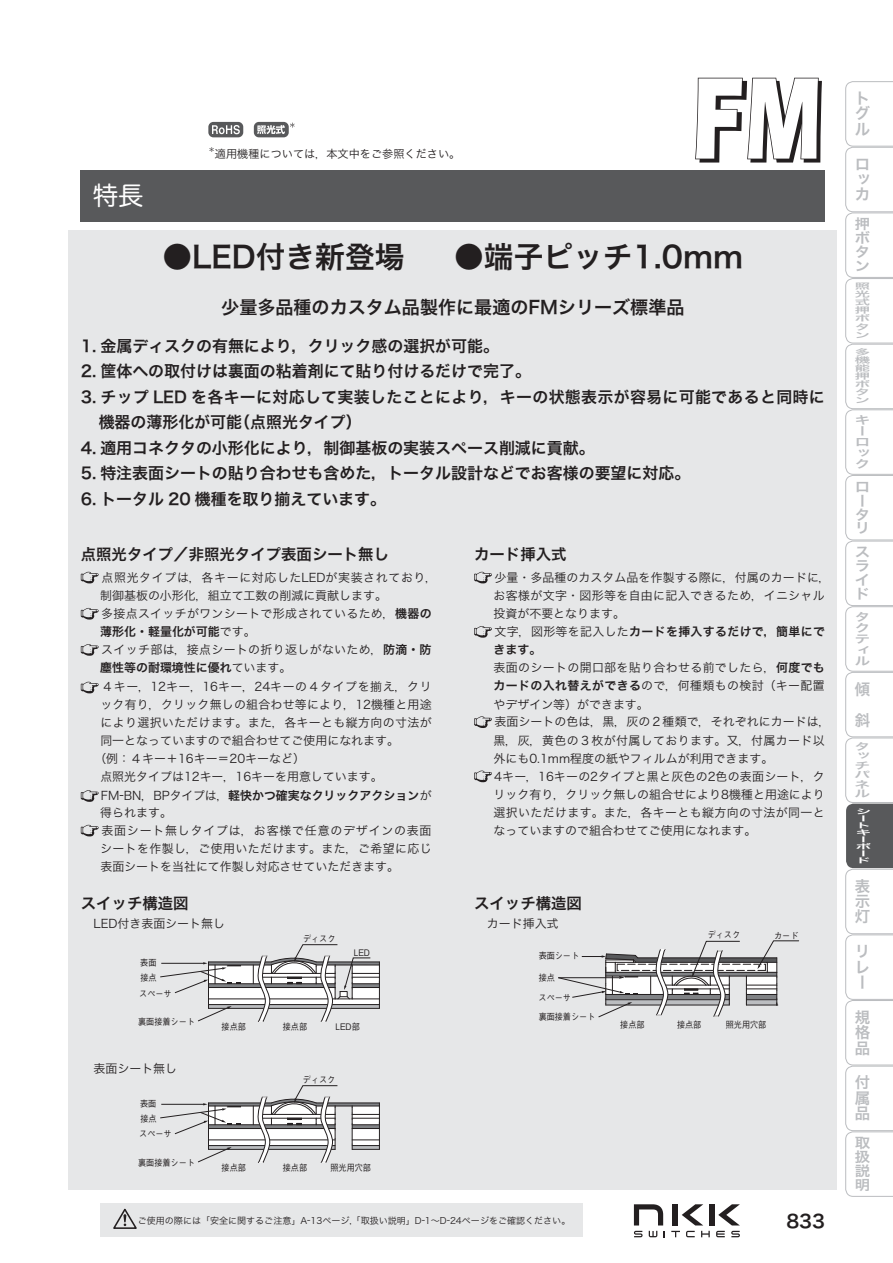
<style>
.page{position:relative;width:893px;height:1263px;background:#fff}
.page>*{position:absolute;margin:0;border:0;box-sizing:border-box;transform-origin:0 0}
.t1{font:700 120.15px "Itc Eras";color:#fff;scale:.7 1}
.t2{font:29.7px "Hira Kaku Pro W6 90 pv RKSJ H";color:#231f20}
.t3{font:25.5px "Hira Maru Pro W4 90 pv RKSJ H";color:#fff}
.t4{font:18px "Hira Kaku Pro W6 90 pv RKSJ H";color:#231f20}
.t5{font:15.9px "Hira Kaku Pro W6 90 pv RKSJ H";color:#231f20}
.t6{font:15.9px/25.5px "Hira Kaku Pro W6 90 pv RKSJ H";letter-spacing:.02em;color:#231f20}
.t7{font:15.45px "Hira Kaku Pro W6 90 pv RKSJ H";color:#231f20}
.t8{font:15.45px/15.5px "Hira Kaku Pro W6 90 pv RKSJ H";color:#bbbdc0;text-align:justify}
.t9{font:13.8px/13.8px "Hira Kaku Pro W6 90 pv RKSJ H";color:#bbbdc0;text-align:justify;scale:1.11 1}
.t10{font:12px/18px "Hira Kaku Pro W3 90 pv RKSJ H";letter-spacing:.02em;color:#231f20}
.t11{font:12px "Hira Kaku Pro W3 90 pv RKSJ H";color:#231f20}
.t12{font:12px "Hira Kaku Pro W6 90 pv RKSJ H";color:#231f20}
.t13{font:12px/18px "Hira Kaku Pro W6 90 pv RKSJ H";letter-spacing:.025em;color:#231f20}
.t14{font:12px "Hira Kaku Pro W3 90 pv RKSJ H";letter-spacing:.045em;color:#231f20}
.t15{font:11.1px "Hira Kaku Pro W3 90 pv RKSJ H";color:#231f20}
.t16{font:10.95px/10.9px "Hira Kaku Pro W6 90 pv RKSJ H";color:#bbbdc0;scale:1.41 1}
.t17{font:9.45px/9.4px "Hira Kaku Pro W6 90 pv RKSJ H";color:#bbbdc0;scale:1.67 1}
.t18{font:9px/15.3px "Gothic BBB Pro Medium 90 pv RKSJ H";color:#231f20;scale:.9 1}
.t19{font:9px "Hira Kaku Pro W3 90 pv RKSJ H";color:#231f20}
.t20{font:7.95px/7.9px "Hira Kaku Pro W6 90 pv RKSJ H";color:#bbbdc0;scale:1.92 1}
.t21{font:6.9px/6.9px "Hira Kaku Pro W6 90 pv RKSJ H";color:#fff;scale:2.22 1}
.t22{font:6.45px "Hira Kaku Pro W3 90 pv RKSJ H";color:#231f20}
.s1{font-family:"Hira Kaku Pro W6 90 pv RKSJ H"}
.s2{font-family:"Hira Kaku Pro W3 90 pv RKSJ H"}
</style>
<div class="page">
<div style="left:81px;top:170px;width:744px;height:51px;background:#58595b"></div>
<svg style="left:695px;top:77px;width:127px;height:86px"></svg>
<svg style="left:634px;top:1204px;width:29px;height:21px"></svg>
<div style="left:709px;top:1204px;width:5px;height:21px;background:#231f20"></div>
<div style="left:672px;top:1204px;width:6px;height:21px;background:#231f20"></div>
<svg style="left:682px;top:1204px;width:21px;height:21px"></svg>
<svg style="left:718px;top:1204px;width:22px;height:21px"></svg>
<svg style="left:634px;top:1231px;width:9px;height:6px"></svg>
<svg style="left:731px;top:1231px;width:9px;height:6px"></svg>
<svg style="left:701px;top:1231px;width:9px;height:6px"></svg>
<svg style="left:716px;top:1231px;width:9px;height:6px"></svg>
<svg style="left:686px;top:1231px;width:9px;height:6px"></svg>
<svg style="left:671px;top:1231px;width:9px;height:6px"></svg>
<svg style="left:649px;top:1231px;width:8px;height:6px"></svg>
<svg style="left:845px;top:81px;width:48px;height:1116px"></svg>
<div style="left:100px;top:1204px;width:483px;height:33px;background:#e6e7e8"></div>
<svg style="left:113px;top:1208px;width:24px;height:21px"></svg>
<div style="left:69px;top:230px;width:768px;height:960px;background:#e6e7e8"></div>
<svg style="left:160px;top:944px;width:220px;height:78px"></svg>
<svg style="left:160px;top:1085px;width:220px;height:78px"></svg>
<svg style="left:474px;top:572px;width:18px;height:11px"></svg>
<svg style="left:474px;top:626px;width:18px;height:12px"></svg>
<svg style="left:474px;top:716px;width:18px;height:12px"></svg>
<svg style="left:474px;top:770px;width:18px;height:12px"></svg>
<svg style="left:81px;top:572px;width:18px;height:11px"></svg>
<svg style="left:81px;top:608px;width:18px;height:12px"></svg>
<svg style="left:81px;top:644px;width:18px;height:12px"></svg>
<svg style="left:81px;top:682px;width:18px;height:11px"></svg>
<svg style="left:81px;top:790px;width:18px;height:12px"></svg>
<svg style="left:81px;top:825px;width:18px;height:11px"></svg>
<svg style="left:558px;top:940px;width:241px;height:77px"></svg>
<div style="left:254px;top:122px;width:35px;height:15px;background:#58595b;border-radius:5px"></div>
<svg style="left:257px;top:123px;width:38px;height:11px"></svg>
<div style="left:208px;top:122px;width:35px;height:15px;background:#58595b;border-radius:5px"></div>
<svg style="left:212px;top:125px;width:28px;height:9px"></svg>
<h3 class="t3" style="left:93px;top:186px;width:53px">特長</h3>
<p class="t22" style="left:208px;top:147px;width:8px">＊</p>
<p class="t15" style="left:215px;top:149px;width:247px">適用機種については，本文中をご参照ください。</p>
<h1 class="t1" style="left:690px;top:78px;width:188px">FM</h1>
<h2 class="t2" style="left:162px;top:245px;width:244px">●LED付き新登場</h2>
<h2 class="t2" style="left:454px;top:245px;width:291px">●端子ピッチ1.0mm</h2>
<h3 class="t4" style="left:221px;top:300px;width:465px">少量多品種のカスタム品製作に最適のFMシリーズ標準品</h3>
<h3 class="t5" style="left:81px;top:340px;width:420px">1. 金属ディスクの有無により，クリック感の選択が可能。</h3>
<h3 class="t5" style="left:81px;top:365px;width:452px">2. 筐体への取付けは裏面の粘着剤にて貼り付けるだけで完了。</h3>
<h3 class="t6" style="left:99px;top:386px;width:728px;text-indent:-18px">3. チップ LED を各キーに対応して実装したことにより，キーの状態表示が容易に可能であると同時に機器の薄形化が可能（点照光タイプ）</h3>
<h3 class="t5" style="left:81px;top:442px;width:515px">4. 適用コネクタの小形化により，制御基板の実装スペース削減に貢献。</h3>
<h3 class="t5" style="left:81px;top:467px;width:611px">5. 特注表面シートの貼り合わせも含めた，トータル設計などでお客様の要望に対応。</h3>
<h3 class="t5" style="left:81px;top:493px;width:307px">6. トータル 20 機種を取り揃えています。</h3>
<p class="t7" style="left:81px;top:548px;width:310px">点照光タイプ／非照光タイプ表面シート無し</p>
<p class="t10" style="left:100px;top:570px;width:339px">点照光タイプは，各キーに対応したLEDが実装されており，制御基板の小形化，組立て工数の削減に貢献します。<br>多接点スイッチがワンシートで形成されているため，<span class="s1">機器の</span></p>
<p class="t12" style="left:100px;top:627px;width:157px">薄形化・軽量化が可能<span class="s2">です。</span></p>
<p class="t10" style="left:101px;top:642px;width:332px">スイッチ部は，接点シートの折り返しがないため，<span class="s1">防滴・防</span></p>
<p class="t12" style="left:100px;top:663px;width:193px">塵性等の耐環境性に優れ<span class="s2">ています。</span></p>
<p class="t14" style="left:101px;top:682px;width:332px">４キー，12キー，16キー，24キーの４タイプを揃え，クリ</p>
<p class="t10" style="left:100px;top:697px;width:333px">ック有り，クリック無しの組合わせ等により，12機種と用途</p>
<p class="t10" style="left:100px;top:715px;width:333px">により選択いただけます。また，各キーとも縦方向の寸法が</p>
<p class="t11" style="left:100px;top:736px;width:300px">同一となっていますので組合わせてご使用になれます。</p>
<p class="t11" style="left:94px;top:754px;width:212px">（例：４キー＋16キー＝20キーなど）</p>
<p class="t11" style="left:100px;top:772px;width:284px">点照光タイプは12キー，16キーを用意しています。</p>
<p class="t12" style="left:101px;top:791px;width:332px"><span class="s2">FM-BN，BPタイプは，</span>軽快かつ確実なクリックアクション<span class="s2">が</span></p>
<p class="t10" style="left:100px;top:805px;width:333px">得られます。<br>表面シート無しタイプは，お客様で任意のデザインの表面シートを作製し，ご使用いただけます。また，ご希望に応じ表面シートを当社にて作製し対応させていただきます。</p>
<p class="t7" style="left:81px;top:897px;width:109px">スイッチ構造図</p>
<p class="t11" style="left:94px;top:919px;width:133px">LED付き表面シート無し</p>
<p class="t18" style="left:139px;top:956px;width:37px">表面<br>接点<br>スペーサ</p>
<p class="t18" style="left:138px;top:1015px;width:64px">裏面接着シート</p>
<p class="t11" style="left:94px;top:1064px;width:85px">表面シート無し</p>
<p class="t18" style="left:139px;top:1097px;width:38px">表面<br>接点<br>スペーサ</p>
<p class="t18" style="left:138px;top:1156px;width:64px">裏面接着シート</p>
<p class="t18" style="left:303px;top:932px;width:38px">ディスク</p>
<p class="t18" style="left:354px;top:946px;width:19px">LED</p>
<p class="t18" style="left:222px;top:1020px;width:28px">接点部</p>
<p class="t18" style="left:283px;top:1020px;width:28px">接点部</p>
<p class="t18" style="left:335px;top:1020px;width:28px">LED部</p>
<p class="t18" style="left:303px;top:1073px;width:38px">ディスク</p>
<p class="t18" style="left:222px;top:1161px;width:28px">接点部</p>
<p class="t18" style="left:283px;top:1161px;width:28px">接点部</p>
<p class="t18" style="left:330px;top:1161px;width:46px">照光用穴部</p>
<p class="t7" style="left:474px;top:548px;width:94px">カード挿入式</p>
<p class="t10" style="left:494px;top:570px;width:339px">少量・多品種のカスタム品を作製する際に，付属のカードに，お客様が文字・図形等を自由に記入できるため，イニシャル投資が不要となります。</p>
<p class="t13" style="left:494px;top:624px;width:333px"><span class="s2">文字，図形等を記入した</span>カードを挿入するだけで，簡単にできます。</p>
<p class="t10" style="left:493px;top:660px;width:339px">表面のシートの開口部を貼り合わせる前でしたら，<span class="s1">何度でもカードの入れ替えができる</span>ので，何種類もの検討（キー配置やデザイン等）ができます。<br>表面シートの色は，黒，灰の２種類で，それぞれにカードは，</p>
<p class="t10" style="left:493px;top:733px;width:333px">黒，灰，黄色の３枚が付属しております。又，付属カード以外にも0.1mm程度の紙やフィルムが利用できます。<br>4キー，16キーの2タイプと黒と灰色の2色の表面シート，クリック有り，クリック無しの組合せにより8機種と用途により選択いただけます。また，各キーとも縦方向の寸法が同一となっていますので組合わせてご使用になれます。</p>
<p class="t7" style="left:474px;top:897px;width:109px">スイッチ構造図</p>
<p class="t10" style="left:487px;top:916px;width:73px">カード挿入式</p>
<p class="t18" style="left:539px;top:949px;width:46px">表面シート</p>
<p class="t18" style="left:539px;top:971px;width:19px">接点</p>
<p class="t18" style="left:539px;top:989px;width:65px;line-height:19.5px">スペーサ<br>裏面接着シート</p>
<p class="t18" style="left:708px;top:928px;width:38px">ディスク</p>
<p class="t18" style="left:774px;top:929px;width:29px">カード</p>
<p class="t18" style="left:620px;top:1018px;width:28px">接点部</p>
<p class="t18" style="left:677px;top:1018px;width:28px">接点部</p>
<p class="t18" style="left:726px;top:1018px;width:46px">照光用穴部</p>
<p class="t19" style="left:138px;top:1217px;width:434px">ご使用の際には「安全に関するご注意」A-13ページ,「取扱い説明」D-1～D-24ページをご確認ください。</p>
<h3 class="t4" style="left:786px;top:1214px;width:40px">833</h3>
<p class="t8" style="left:855px;top:93px;width:17px;text-align:left">トグル</p>
<p class="t8" style="left:855px;top:158px;width:16px">ロッカ</p>
<p class="t9" style="left:855px;top:219px;width:15px">押ボタン</p>
<p class="t20" style="left:855px;top:284px;width:9px">照光式押ボタン</p>
<p class="t20" style="left:855px;top:349px;width:9px">多機能押ボタン</p>
<p class="t16" style="left:855px;top:416px;width:12px">キーロック</p>
<p class="t9" style="left:855px;top:482px;width:14px;text-align:left">ロータリ</p>
<p class="t9" style="left:855px;top:547px;width:14px">スライド</p>
<p class="t16" style="left:855px;top:613px;width:12px">タクティル</p>
<p class="t8" style="left:855px;top:675px;width:17px;line-height:30.9px">傾斜</p>
<p class="t17" style="left:855px;top:743px;width:11px">タッチパネル</p>
<p class="t21" style="left:856px;top:809px;width:8px">シートキーボード</p>
<p class="t8" style="left:855px;top:880px;width:17px">表示灯</p>
<p class="t8" style="left:855px;top:946px;width:15px">リレー</p>
<p class="t8" style="left:855px;top:1011px;width:17px">規格品</p>
<p class="t8" style="left:855px;top:1077px;width:16px">付属品</p>
<p class="t9" style="left:855px;top:1138px;width:15px">取扱説明</p>
</div>
